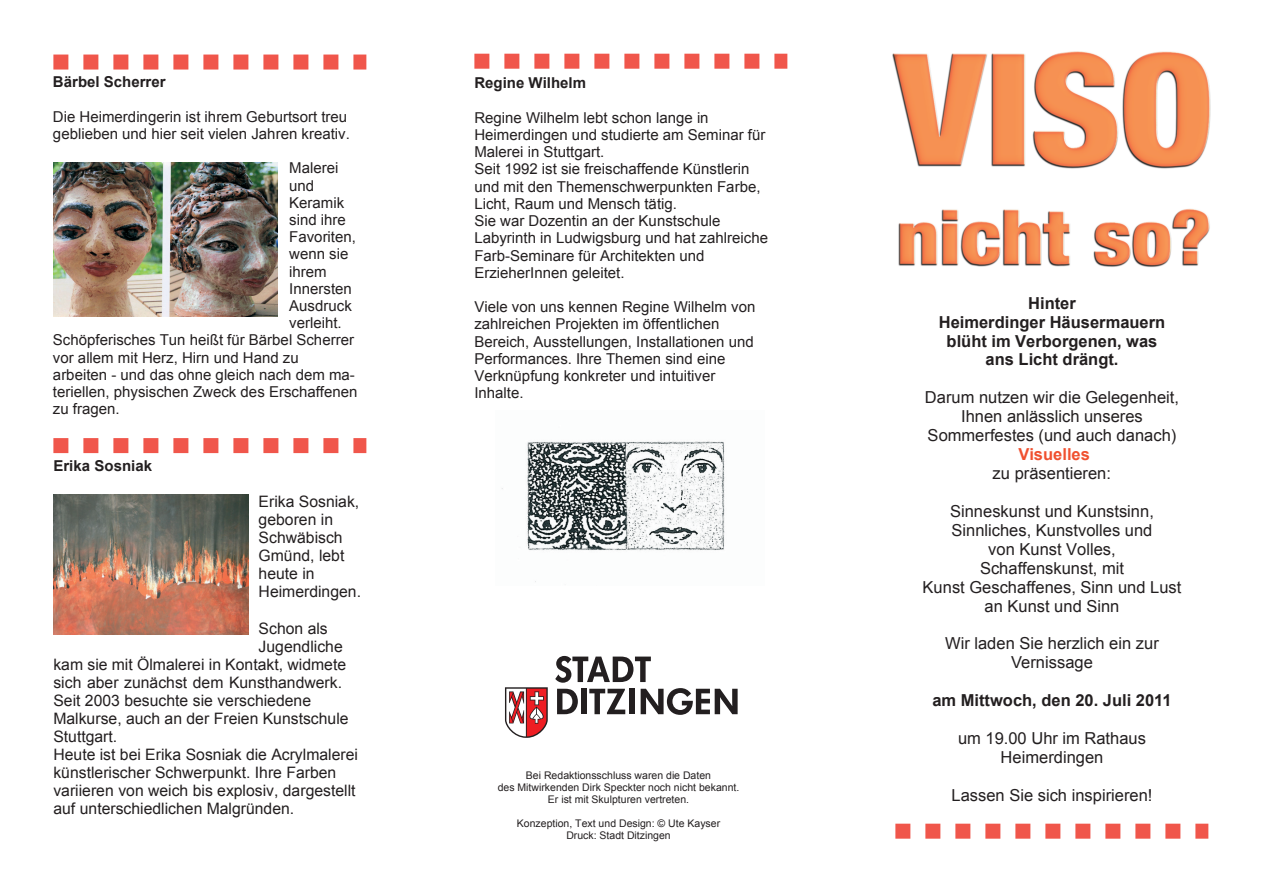
<style>
.page{position:relative;width:1263px;height:893px;background:#fff}
.page>*{position:absolute;margin:0;border:0;box-sizing:border-box;transform-origin:0 0}
.t1{font:16.5px/18.9px "Arial";color:#231f20;text-align:center}
.t2{font:700 16.5px/18.9px "Arial";color:#231f20;text-align:center}
.t3{font:700 16.5px "Arial";color:#f0502f}
.t4{font:15.75px/18px "Arial";color:#231f20}
.t5{font:15px/17.2px "Arial";color:#231f20}
.t6{font:700 15px "Arial";color:#231f20}
.t7{font:10.5px/12px "Arial";color:#231f20;text-align:center}
</style>
<div class="page">
<img style="left:892px;top:51px;width:319px;height:216px">
<svg style="left:895px;top:824px;width:313px;height:15px"></svg>
<img style="left:53px;top:495px;width:195px;height:140px">
<svg style="left:53px;top:55px;width:313px;height:15px"></svg>
<svg style="left:53px;top:438px;width:313px;height:15px"></svg>
<img style="left:53px;top:163px;width:224px;height:154px">
<svg style="left:474px;top:54px;width:313px;height:15px"></svg>
<img style="left:501px;top:441px;width:224px;height:141px">
<svg style="left:505px;top:687px;width:43px;height:51px"></svg>
<svg style="left:555px;top:656px;width:183px;height:59px"></svg>
<p class="t6" style="left:53px;top:72px;width:114px">Bärbel Scherrer</p>
<p class="t5" style="left:53px;top:108px;width:298px">Die Heimerdingerin ist ihrem Geburtsort treu geblieben und hier seit vielen Jahren kreativ.</p>
<p class="t5" style="left:289px;top:160px;width:51px">Malerei</p>
<p class="t5" style="left:289px;top:177px;width:27px">und</p>
<p class="t5" style="left:289px;top:194px;width:57px">Keramik</p>
<p class="t5" style="left:289px;top:211px;width:58px">sind ihre</p>
<p class="t5" style="left:289px;top:228px;width:68px">Favoriten,</p>
<p class="t5" style="left:289px;top:246px;width:61px">wenn sie</p>
<p class="t5" style="left:289px;top:263px;width:39px">ihrem</p>
<p class="t5" style="left:289px;top:280px;width:64px">Innersten</p>
<p class="t5" style="left:289px;top:297px;width:64px">Ausdruck</p>
<p class="t5" style="left:289px;top:314px;width:54px">verleiht.</p>
<p class="t5" style="left:53px;top:332px;width:303px">Schöpferisches Tun heißt für Bärbel Scherrer</p>
<p class="t5" style="left:53px;top:349px;width:247px">vor allem mit Herz, Hirn und Hand zu</p>
<p class="t5" style="left:53px;top:366px;width:303px">arbeiten - und das ohne gleich nach dem ma-</p>
<p class="t5" style="left:53px;top:383px;width:306px">teriellen, physischen Zweck des Erschaffenen</p>
<p class="t5" style="left:53px;top:401px;width:68px">zu fragen.</p>
<p class="t6" style="left:53px;top:455px;width:100px">Erika Sosniak</p>
<p class="t4" style="left:259px;top:493px;width:104px">Erika Sosniak, geboren in<br>Schwäbisch<br>Gmünd, lebt heute in<br>Heimerdingen.</p>
<p class="t4" style="left:259px;top:619px;width:71px">Schon als</p>
<p class="t4" style="left:259px;top:637px;width:86px">Jugendliche</p>
<p class="t4" style="left:53px;top:655px;width:294px">kam sie mit Ölmalerei in Kontakt, widmete</p>
<p class="t4" style="left:53px;top:673px;width:290px">sich aber zunächst dem Kunsthandwerk.</p>
<p class="t4" style="left:53px;top:691px;width:259px">Seit 2003 besuchte sie verschiedene</p>
<p class="t4" style="left:53px;top:710px;width:297px">Malkurse, auch an der Freien Kunstschule</p>
<p class="t4" style="left:53px;top:728px;width:65px">Stuttgart.</p>
<p class="t4" style="left:53px;top:746px;width:306px">Heute ist bei Erika Sosniak die Acrylmalerei</p>
<p class="t4" style="left:53px;top:764px;width:284px">künstlerischer Schwerpunkt. Ihre Farben</p>
<p class="t4" style="left:53px;top:782px;width:304px">variieren von weich bis explosiv, dargestellt</p>
<p class="t4" style="left:53px;top:800px;width:242px">auf unterschiedlichen Malgründen.</p>
<p class="t6" style="left:474px;top:73px;width:113px">Regine Wilhelm</p>
<p class="t5" style="left:474px;top:109px;width:295px">Regine Wilhelm lebt schon lange in Heimerdingen und studierte am Seminar für Malerei in Stuttgart.<br>Seit 1992 ist sie freischaffende Künstlerin und mit den Themenschwerpunkten Farbe, Licht, Raum und Mensch tätig.<br>Sie war Dozentin an der Kunstschule Labyrinth in Ludwigsburg und hat zahlreiche Farb-Seminare für Architekten und ErzieherInnen geleitet.</p>
<p class="t5" style="left:474px;top:298px;width:283px">Viele von uns kennen Regine Wilhelm von zahlreichen Projekten im öffentlichen Bereich, Ausstellungen, Installationen und Performances. Ihre Themen sind eine Verknüpfung konkreter und intuitiver Inhalte.</p>
<p class="t7" style="left:498px;top:769px;width:243px">Bei Redaktionsschluss waren die Daten<br>des Mitwirkenden Dirk Speckter noch nicht bekannt.<br>Er ist mit Skulpturen vertreten.</p>
<p class="t7" style="left:517px;top:817px;width:205px">Konzeption, Text und Design: © Ute Kayser<br>Druck: Stadt Ditzingen</p>
<p class="t2" style="left:939px;top:294px;width:228px">Hinter<br>Heimerdinger Häusermauern blüht im Verborgenen, was ans Licht drängt.</p>
<p class="t1" style="left:925px;top:388px;width:256px">Darum nutzen wir die Gelegenheit,<br>Ihnen anlässlich unseres<br>Sommerfestes (und auch danach)</p>
<p class="t3" style="left:1018px;top:443px;width:73px">Visuelles</p>
<p class="t1" style="left:993px;top:464px;width:120px">zu präsentieren:</p>
<p class="t1" style="left:922px;top:502px;width:260px">Sinneskunst und Kunstsinn,<br>Sinnliches, Kunstvolles und<br>von Kunst Volles,<br>Schaffenskunst, mit<br>Kunst Geschaffenes, Sinn und Lust an Kunst und Sinn</p>
<p class="t1" style="left:945px;top:634px;width:215px">Wir laden Sie herzlich ein zur<br>Vernissage</p>
<p class="t2" style="left:932px;top:691px;width:241px">am Mittwoch, den 20. Juli 2011</p>
<p class="t1" style="left:958px;top:729px;width:189px">um 19.00 Uhr im Rathaus<br>Heimerdingen</p>
<p class="t1" style="left:951px;top:786px;width:202px">Lassen Sie sich inspirieren!</p>
</div>
